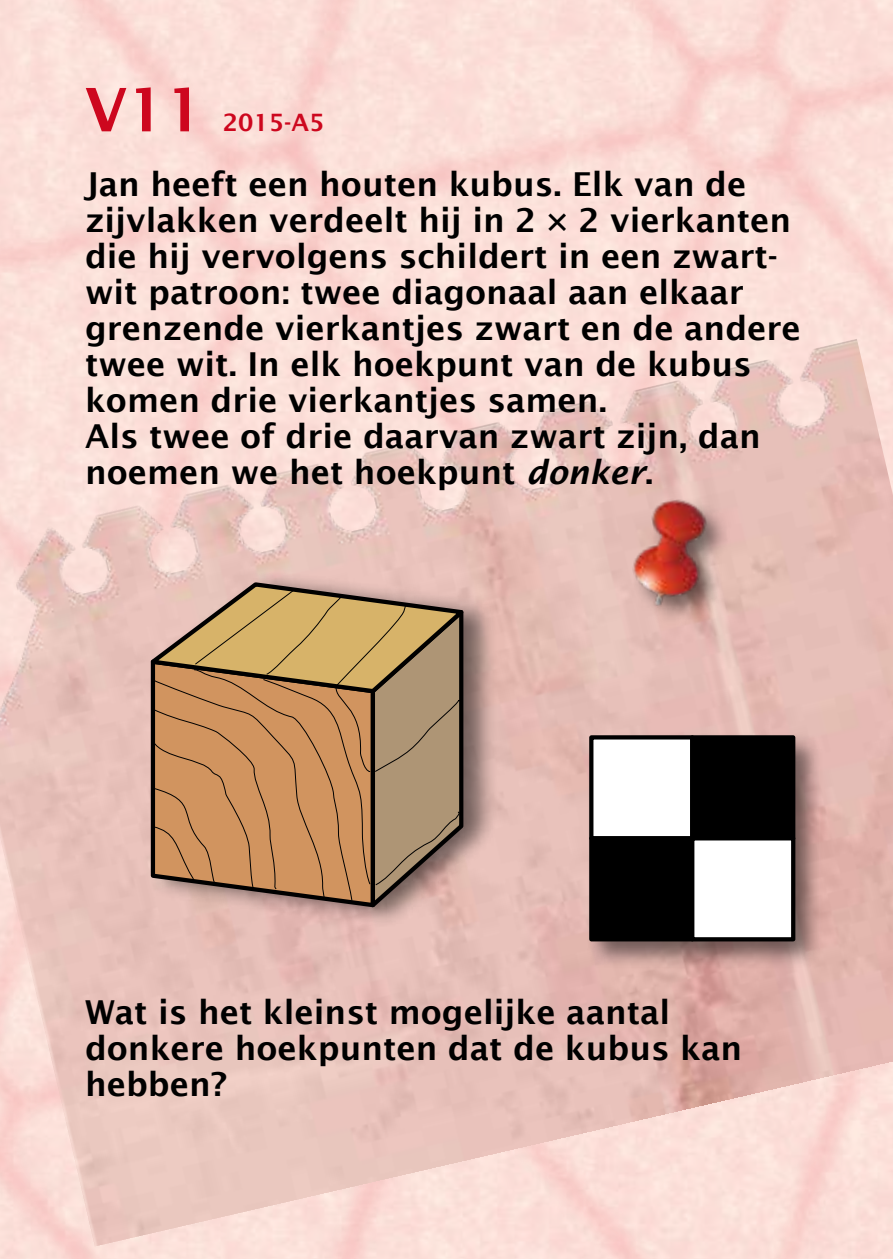
<style>
.page{position:relative;width:893px;height:1259px;background:#fff}
.page>*{position:absolute;margin:0;border:0;box-sizing:border-box;transform-origin:0 0}
.t1{font:600 60px "Lucida Sans";color:#cd071e}
.t2{font:600 33px/36px "Lucida Sans";color:#000}
.t3{font:600 24px "Lucida Sans";color:#cd071e}
.s1{font-style:italic}
</style>
<div class="page">
<img style="left:0;top:339px;width:893px;height:907px">
<img style="left:600px;top:481px;width:148px;height:152px">
<div style="left:149px;top:570px;width:349px;height:359px;background:#000;opacity:.5"></div>
<svg style="left:142px;top:578px;width:329px;height:333px;background:#c1a09a"></svg>
<svg style="left:152px;top:589px;width:310px;height:312px;background:#b98f63"></svg>
<div style="left:585px;top:730px;width:238px;height:240px;background:#000;opacity:.5"></div>
<div style="left:589px;top:735px;width:105px;height:105px;background:#fff;border:4px solid #000"></div>
<div style="left:589px;top:836px;width:105px;height:105px;background:#000;border:4px solid #000"></div>
<div style="left:690px;top:735px;width:105px;height:105px;background:#000"></div>
<div style="left:690px;top:836px;width:105px;height:105px;background:#fff;border:4px solid #000"></div>
<h1 class="t1" style="left:85px;top:76px;width:120px">V11</h1>
<p class="t3" style="left:223px;top:109px;width:103px">2015-A5</p>
<p class="t2" style="left:85px;top:166px;width:717px">Jan heeft een houten kubus. Elk van de zijvlakken verdeelt hij in 2 × 2 vierkanten die hij vervolgens schildert in een zwart&shy;wit patroon: twee diagonaal aan elkaar grenzende vierkantjes zwart en de andere twee wit. In elk hoekpunt van de kubus komen drie vierkantjes samen.<br>Als twee of drie daarvan zwart zijn, dan noemen we het hoekpunt <span class="s1">donker</span>.</p>
<p class="t2" style="left:85px;top:994px;width:659px">Wat is het kleinst mogelijke aantal donkere hoekpunten dat de kubus kan hebben?</p>
</div>
